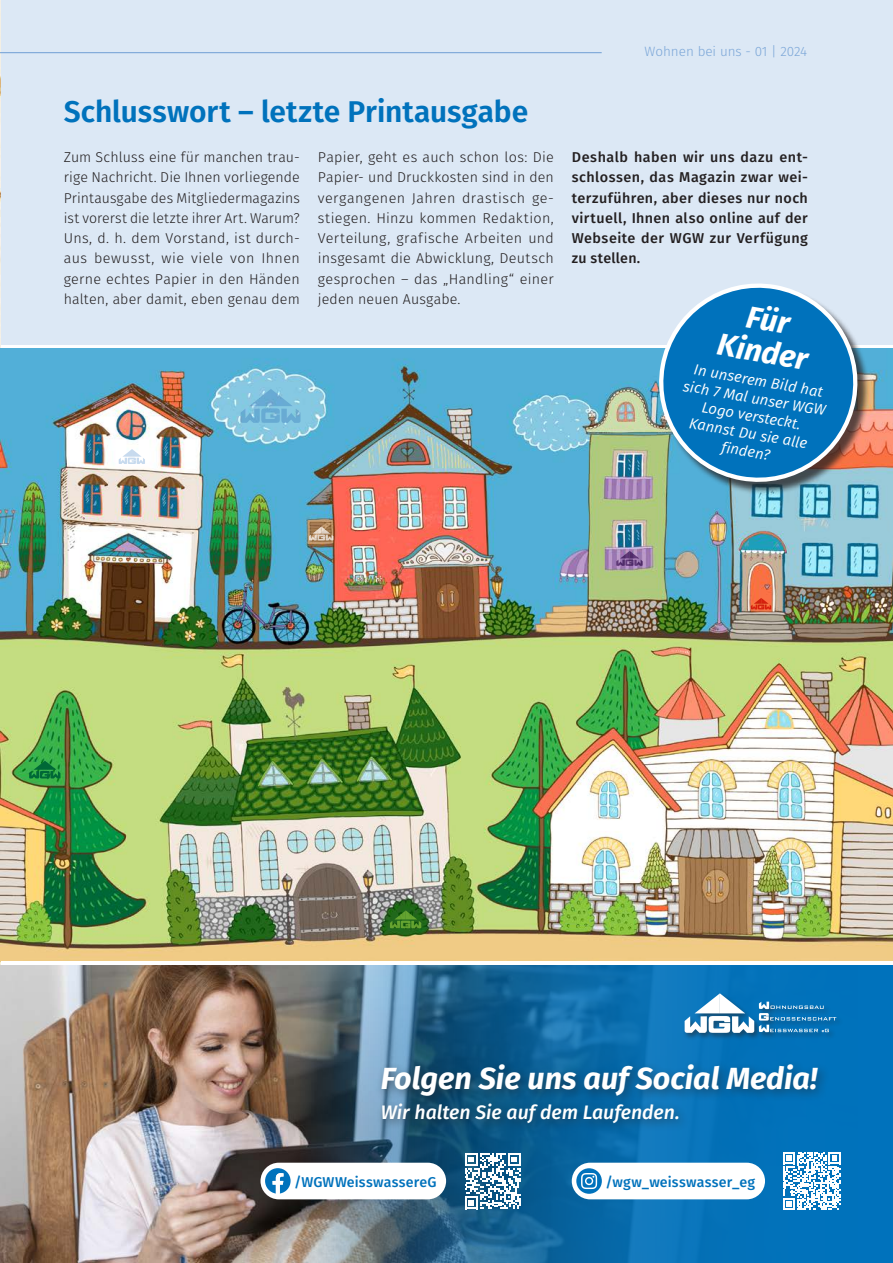
<style>
.page{position:relative;width:893px;height:1263px;background:#fff}
.page>*{position:absolute;margin:0;border:0;box-sizing:border-box;transform-origin:0 0}
.Headline{font:italic 700 30.9px/32px "Fira Sans";color:#fff;text-align:center}
.Headline-2{font:italic 700 30.6px "Fira Sans";color:#fff}
.Headline-3{font:600 30px "Fira Sans";color:#0072bc}
.Headline-4{font:italic 500 19.5px "Fira Sans";color:#fff}
.Headline-5{font:italic 15px/17.9px "Fira Sans";color:#fff;text-align:center}
.Body{font:300 14.25px/20.2px "Fira Sans";letter-spacing:.015em;color:#231f20;text-align:justify}
.Body-2{font:500 14.25px/20.2px "Fira Sans";letter-spacing:.03em;color:#231f20;text-align:justify}
.Body-3{font:500 14.25px "Fira Sans";letter-spacing:.015em;color:#0072bc}
.t1{font:300 13.5px "Fira Sans";color:#7ca7d8}
</style>
<div class="page">
<div style="left:0;top:0;width:893px;height:344px;background:#dce8f5"></div>
<img style="left:0;top:0;width:1px;height:966px">
<img style="left:0;top:966px;width:300px;height:297px">
<svg style="left:300px;top:965px;width:593px;height:298px;background:#1d6c9f"></svg>
<hr style="left:0;top:52px;width:602px;height:1px;background:#7ca7d8">
<img style="left:0;top:349px;width:893px;height:612px">
<div style="left:661px;top:285px;width:209px;height:210px;background:#231f20;opacity:.75"></div>
<svg style="left:648px;top:283px;width:220px;height:205px;background:#3e8dbe"></svg>
<div style="left:683px;top:992px;width:160px;height:48px;background:#231f20;opacity:.5"></div>
<svg style="left:685px;top:993px;width:151px;height:40px"></svg>
<div style="left:376px;top:1058px;width:454px;height:50px;background:#231f20;opacity:.5"></div>
<div style="left:376px;top:1098px;width:314px;height:37px;background:#231f20;opacity:.5"></div>
<svg style="left:465px;top:1153px;width:56px;height:56px"></svg>
<div style="left:260px;top:1163px;width:186px;height:36px;background:#fff;border-radius:18px"></div>
<svg style="left:265px;top:1168px;width:26px;height:26px"></svg>
<svg style="left:783px;top:1152px;width:58px;height:58px"></svg>
<div style="left:572px;top:1163px;width:193px;height:36px;background:#fff;border-radius:18px"></div>
<svg style="left:576px;top:1168px;width:26px;height:26px"></svg>
<svg style="left:581px;top:1173px;width:16px;height:16px"></svg>
<svg style="left:390px;top:910px;width:31px;height:18px"></svg>
<svg style="left:309px;top:527px;width:24px;height:13px"></svg>
<svg style="left:616px;top:551px;width:27px;height:15px"></svg>
<svg style="left:119px;top:449px;width:26px;height:15px"></svg>
<svg style="left:751px;top:598px;width:20px;height:11px"></svg>
<svg style="left:29px;top:761px;width:31px;height:17px"></svg>
<svg style="left:241px;top:389px;width:59px;height:34px;background:#79bada"></svg>
<p class="t1" style="left:645px;top:42px;width:164px">Wohnen bei uns - 01 | 2024</p>
<p class="Headline-3" style="left:64px;top:86px;width:466px">Schlusswort – letzte Printausgabe</p>
<p class="Body" style="left:64px;top:147px;width:238px">Zum Schluss eine für manchen trau&shy;rige Nachricht. Die Ihnen vorliegende Printausgabe des Mitgliedermagazins ist vorerst die letzte ihrer Art. Warum?<br>Uns, d. h. dem Vorstand, ist durch&shy;aus bewusst, wie viele von Ihnen gerne echtes Papier in den Händen halten, aber damit, eben genau dem</p>
<p class="Body" style="left:318px;top:147px;width:238px">Papier, geht es auch schon los: Die Papier- und Druckkosten sind in den vergangenen Jahren drastisch ge&shy;stiegen. Hinzu kommen Redaktion, Verteilung, grafische Arbeiten und insgesamt die Abwicklung, Deutsch gesprochen – das „Handling“ einer jeden neuen Ausgabe.</p>
<p class="Body-2" style="left:572px;top:146px;width:238px">Deshalb haben wir uns dazu ent&shy;schlossen, das Magazin zwar wei&shy;terzuführen, aber dieses nur noch virtuell, Ihnen also online auf der Webseite der WGW zur Verfügung zu stellen.</p>
<p class="Headline" style="left:726px;top:294px;width:93px;rotate:10deg">Für<br>Kinder</p>
<p class="Headline-5" style="left:688px;top:359px;width:146px;rotate:10deg">In unserem Bild hat sich 7 Mal unser WGW<br>Logo versteckt.<br>Kannst Du sie alle finden?</p>
<p class="Headline-2" style="left:381px;top:1053px;width:438px">Folgen Sie uns auf Social Media!</p>
<p class="Headline-4" style="left:381px;top:1097px;width:300px">Wir halten Sie auf dem Laufenden.</p>
<p class="Body-3" style="left:294px;top:1171px;width:144px">/WGWWeisswassereG</p>
<p class="Body-3" style="left:605px;top:1171px;width:151px">/wgw_weisswasser_eg</p>
</div>
